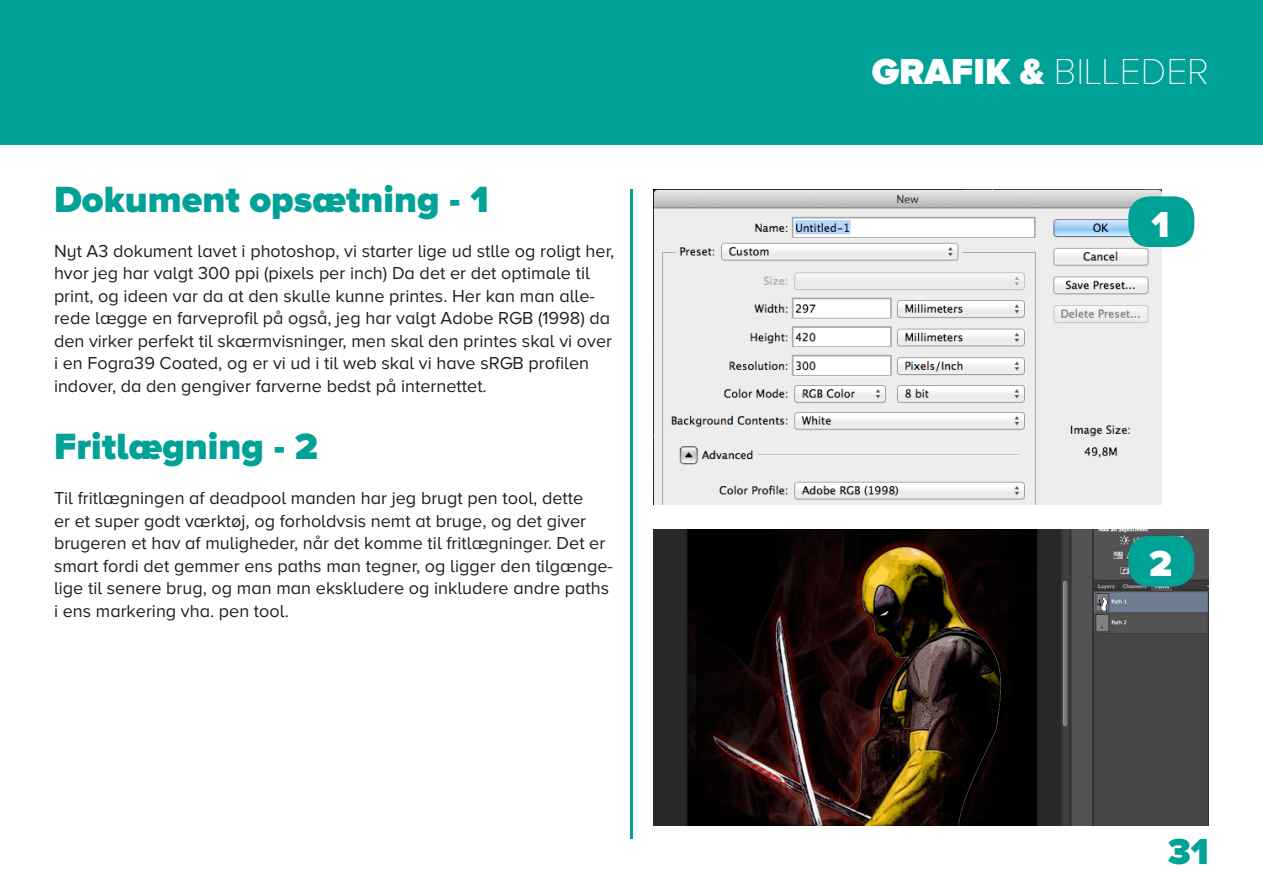
<style>
.page{position:relative;width:1263px;height:893px;background:#fff}
.page>*{position:absolute;margin:0;border:0;box-sizing:border-box;transform-origin:0 0}
.Overskrift{font:900 37.8px "Proxima Nova A";color:#00a298}
.Overskrift-2{font:900 37.5px "Proxima Nova A";color:#fff}
.ALL_CAPS_25pt{font:100 37.5px "Proxima Nova A";color:#fff}
.t1{font:900 37.5px "Proxima Nova A";color:#00a298}
.Brød{font:18px/22.5px "Proxima Nova A";color:#231f20}
.s1{font-weight:900}
.s2{font-weight:100}
</style>
<div class="page">
<div style="left:0;top:0;width:1263px;height:144px;background:#00a298"></div>
<img style="left:653px;top:529px;width:556px;height:297px">
<div style="left:1128px;top:536px;width:66px;height:50px;background:#00a298;border-radius:21px"></div>
<hr style="left:630px;top:189px;width:3px;height:650px;background:#00a298">
<img style="left:653px;top:189px;width:508px;height:315px">
<div style="left:1128px;top:196px;width:66px;height:51px;background:#00a298;border-radius:21px"></div>
<p class="Overskrift" style="left:54px;top:177px;width:436px">Dokument opsætning - 1</p>
<p class="Brød" style="left:54px;top:239px;width:562px">Nyt A3 dokument lavet i photoshop, vi starter lige ud stlle og roligt her, hvor jeg har valgt 300 ppi (pixels per inch) Da det er det optimale til print, og ideen var da at den skulle kunne printes. Her kan man alle&shy;rede lægge en farveprofil på også, jeg har valgt Adobe RGB (1998) da den virker perfekt til skærmvisninger, men skal den printes skal vi over i en Fogra39 Coated, og er vi ud i til web skal vi have sRGB profilen indover, da den gengiver farverne bedst på internettet.</p>
<p class="Overskrift" style="left:54px;top:424px;width:265px">Fritlægning - 2</p>
<p class="Brød" style="left:54px;top:487px;width:560px">Til fritlægningen af deadpool manden har jeg brugt pen tool, dette<br>er et super godt værktøj, og forholdvsis nemt at bruge, og det giver brugeren et hav af muligheder, når det komme til fritlægninger. Det er smart fordi det gemmer ens paths man tegner, og ligger den tilgænge&shy;lige til senere brug, og man man ekskludere og inkludere andre paths i ens markering vha. pen tool.</p>
<p class="ALL_CAPS_25pt" style="left:872px;top:51px;width:338px"><span class="s1">GRAFIK &amp;</span> BILLEDER</p>
<h2 class="Overskrift-2" style="left:910px;top:49px;width:301px">GRAFISK <span class="s2">DESIGN</span></h2>
<p class="Overskrift-2" style="left:1151px;top:202px;width:20px">1</p>
<p class="Overskrift-2" style="left:1149px;top:542px;width:24px">2</p>
<h2 class="t1" style="left:1168px;top:830px;width:43px">31</h2>
</div>
